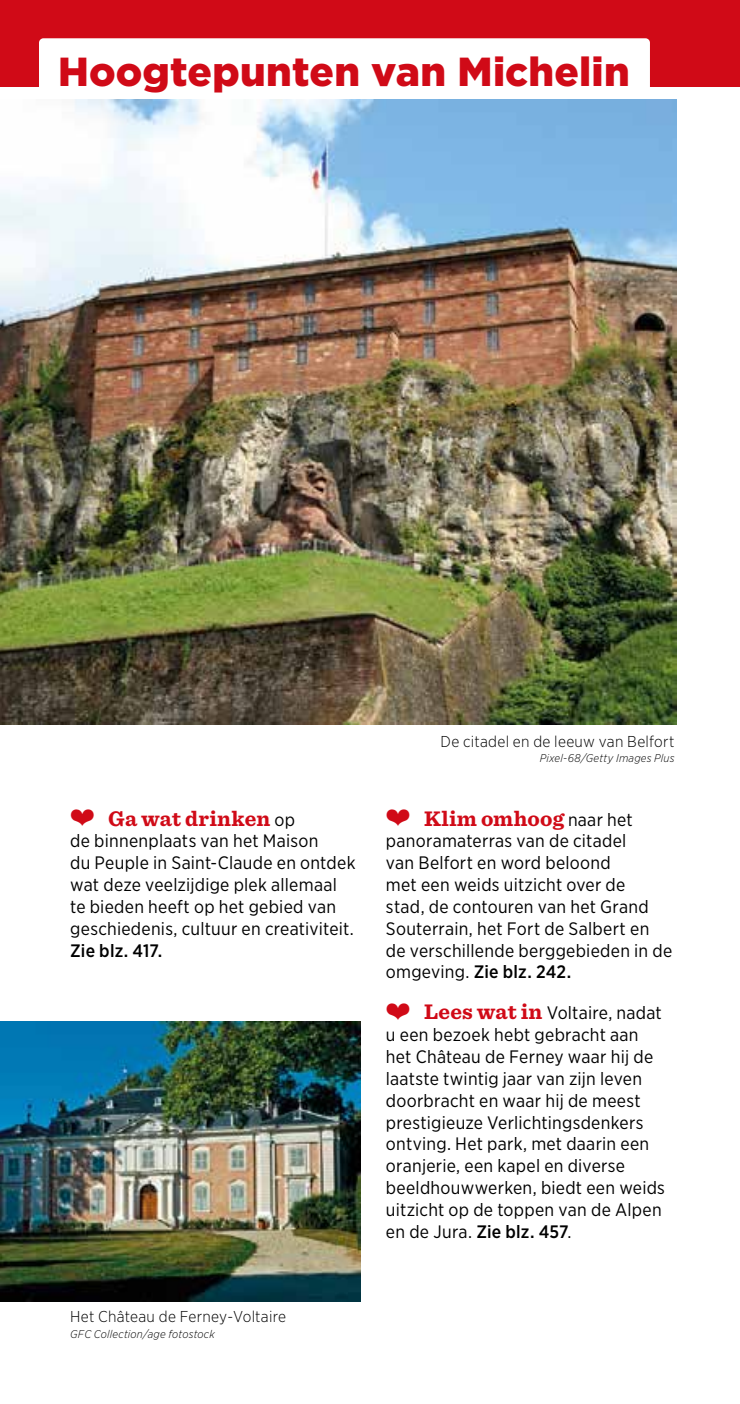
<style>
.page{position:relative;width:740px;height:1404px;background:#fff}
.page>*{position:absolute;margin:0;border:0;box-sizing:border-box;transform-origin:0 0}
.t1{font:900 40.5px "Gotham";letter-spacing:.005em;color:#d00a17}
.t2{font:700 22.05px "Sentinel";letter-spacing:.01em;color:#d00a17}
.t3{font:18px/21.8px "Gotham Narrow";letter-spacing:.015em;color:#000}
.t4{font:500 18px "Gotham Narrow";letter-spacing:.005em;color:#000}
.t5{font:300 15.75px "Gotham Narrow";letter-spacing:.02em;color:#000}
.t6{font:italic 300 11.25px "Gotham Narrow";letter-spacing:.02em;color:#000}
.s1{font-family:"Michelin";font-weight:400;font-size:27px}
.s2{font-family:"Gotham Narrow";font-weight:400;font-size:18px;color:#000}
.s3{font-weight:500}
.s4{font-family:"Michelin";font-size:27px;color:#d00a17}
.s5{font-family:"Sentinel";font-weight:700;font-size:22.05px;color:#d00a17}
</style>
<div class="page">
<img style="left:0;top:1021px;width:360px;height:280px">
<img style="left:0;top:99px;width:676px;height:625px">
<div style="left:0;top:0;width:740px;height:86px;background:#d00a17"></div>
<div style="left:39px;top:38px;width:611px;height:48px;background:#fff"></div>
<h1 class="t1" style="left:58px;top:44px;width:573px">Hoogtepunten van Michelin</h1>
<p class="t2" style="left:70px;top:800px;width:226px"><span class="s1">Þ</span> Ga wat drinken <span class="s2">op</span></p>
<p class="t3" style="left:70px;top:829px;width:287px">de binnenplaats van het Maison<br>du Peuple in Saint-Claude en ontdek wat deze veelzijdige plek allemaal te bieden heeft op het gebied van geschiedenis, cultuur en creativiteit.</p>
<p class="t4" style="left:70px;top:938px;width:94px">Zie blz. 417.</p>
<p class="t5" style="left:70px;top:1307px;width:217px">Het Château de Ferney-Voltaire</p>
<p class="t6" style="left:70px;top:1327px;width:146px">GFC Collection/age fotostock</p>
<p class="t5" style="left:440px;top:731px;width:236px">De citadel en de leeuw van Belfort</p>
<p class="t6" style="left:540px;top:751px;width:136px">Pixel-68/Getty Images Plus</p>
<p class="t2" style="left:386px;top:800px;width:248px"><span class="s1">Þ</span> Klim omhoog <span class="s2">naar het</span></p>
<p class="t3" style="left:386px;top:829px;width:288px">panoramaterras van de citadel<br>van Belfort en word beloond<br>met een weids uitzicht over de<br>stad, de contouren van het Grand<br>Souterrain, het Fort de Salbert en de verschillende berggebieden in de omgeving. <span class="s3">Zie blz. 242.</span></p>
<p class="t3" style="left:386px;top:1001px;width:281px"><span class="s4">Þ</span> <span class="s5">Lees wat in</span> Voltaire, nadat u een bezoek hebt gebracht aan het Château de Ferney waar hij de laatste twintig jaar van zijn leven doorbracht en waar hij de meest prestigieuze Verlichtingsdenkers ontving. Het park, met daarin een oranjerie, een kapel en diverse beeldhouwwerken, biedt een weids uitzicht op de toppen van de Alpen en de Jura. <span class="s3">Zie blz. 457</span>.</p>
</div>
